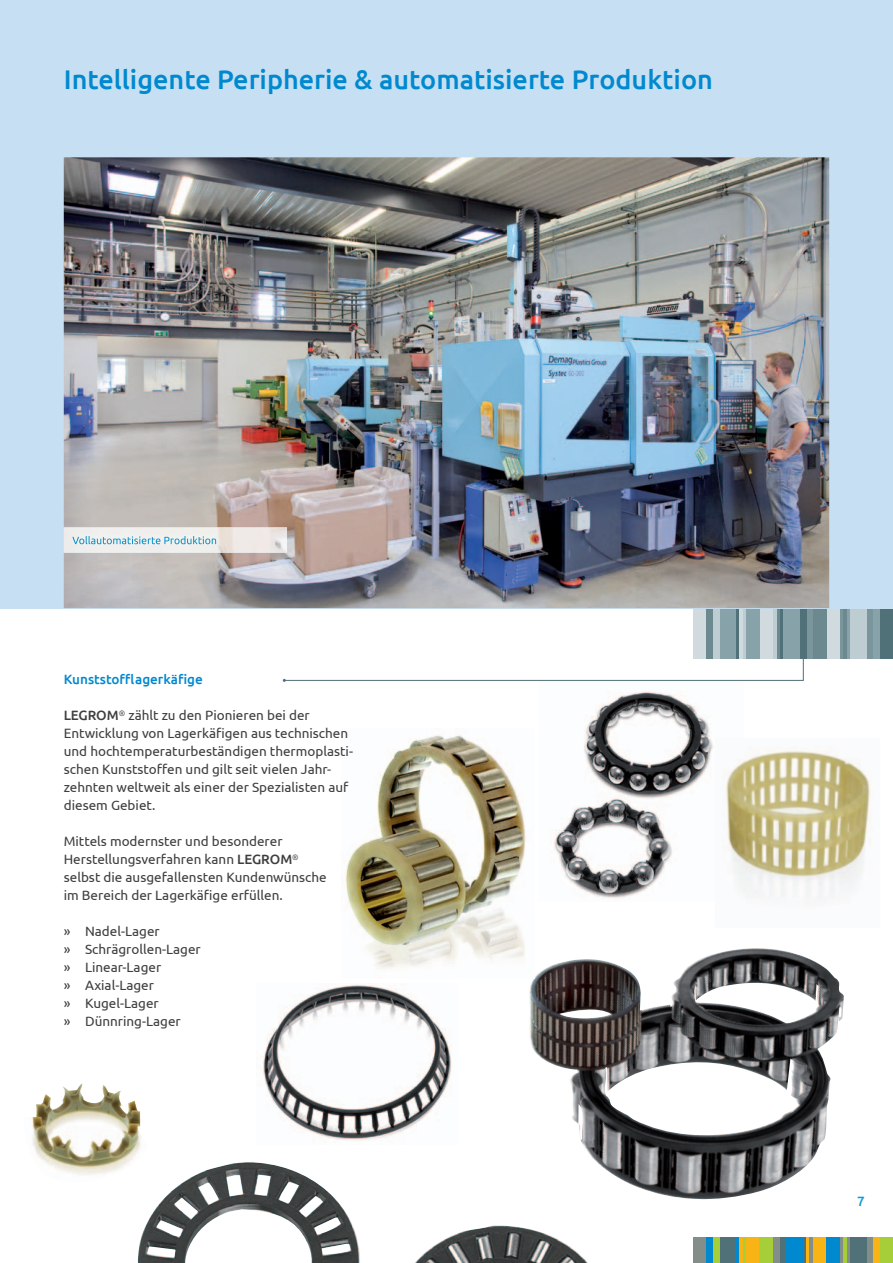
<style>
.page{position:relative;width:893px;height:1263px;background:#fff}
.page>*{position:absolute;margin:0;border:0;box-sizing:border-box;transform-origin:0 0}
.t1{font:500 27px "Ubuntu";color:#0089cf}
.t2{font:13.5px/18px "Ubuntu";color:#3e3e3f}
.t3{font:500 13.5px "Ubuntu";color:#0089cf}
.t4{font:500 13.5px "Ubuntu";color:#0e98d7}
.s1{font-weight:500}
</style>
<div class="page">
<div style="left:693px;top:1237px;width:13px;height:26px;background:#848e89"></div>
<div style="left:706px;top:1237px;width:7px;height:26px;background:#0089cf"></div>
<div style="left:713px;top:1237px;width:7px;height:26px;background:#a6ce39"></div>
<div style="left:720px;top:1237px;width:16px;height:26px;background:#4f7177"></div>
<svg style="left:736px;top:1237px;width:4px;height:26px"></svg>
<hr style="left:740px;top:1237px;width:3px;height:26px;background:#f7b414">
<hr style="left:743px;top:1237px;width:3px;height:26px;background:#a6ce39">
<div style="left:746px;top:1237px;width:14px;height:26px;background:#f7b414"></div>
<div style="left:760px;top:1237px;width:13px;height:26px;background:#a6ce39"></div>
<div style="left:773px;top:1237px;width:7px;height:26px;background:#848e89"></div>
<div style="left:780px;top:1237px;width:6px;height:26px;background:#4f7177"></div>
<div style="left:786px;top:1237px;width:17px;height:26px;background:#0089cf"></div>
<hr style="left:803px;top:1237px;width:3px;height:26px;background:#4f7177">
<svg style="left:806px;top:1237px;width:4px;height:26px"></svg>
<hr style="left:810px;top:1237px;width:3px;height:26px;background:#848e89">
<div style="left:813px;top:1237px;width:13px;height:26px;background:#f7b414"></div>
<div style="left:880px;top:1237px;width:13px;height:26px;background:#a6ce39"></div>
<div style="left:873px;top:1237px;width:7px;height:26px;background:#f7b414"></div>
<div style="left:866px;top:1237px;width:7px;height:26px;background:#848e89"></div>
<div style="left:850px;top:1237px;width:16px;height:26px;background:#4f7177"></div>
<svg style="left:846px;top:1237px;width:4px;height:26px"></svg>
<hr style="left:843px;top:1237px;width:3px;height:26px;background:#a6ce39">
<hr style="left:840px;top:1237px;width:3px;height:26px;background:#848e89">
<div style="left:826px;top:1237px;width:14px;height:26px;background:#0089cf"></div>
<img style="left:554px;top:692px;width:159px;height:206px">
<div style="left:880px;top:597px;width:13px;height:62px;background:#4f7177"></div>
<div style="left:873px;top:597px;width:7px;height:62px;background:#88a2a9"></div>
<div style="left:866px;top:597px;width:7px;height:62px;background:#7a969c"></div>
<div style="left:850px;top:597px;width:16px;height:62px;background:#bdcdd1"></div>
<svg style="left:846px;top:608px;width:4px;height:51px"></svg>
<hr style="left:843px;top:597px;width:3px;height:62px;background:#6c898f">
<hr style="left:840px;top:597px;width:3px;height:62px;background:#7a969c">
<div style="left:826px;top:597px;width:14px;height:62px;background:#d1dbdf"></div>
<div style="left:813px;top:597px;width:13px;height:62px;background:#6c898f"></div>
<div style="left:806px;top:597px;width:7px;height:62px;background:#7a969c"></div>
<div style="left:800px;top:597px;width:6px;height:62px;background:#4f7177"></div>
<div style="left:783px;top:597px;width:17px;height:62px;background:#88a2a9"></div>
<hr style="left:780px;top:597px;width:3px;height:62px;background:#4f7177">
<svg style="left:776px;top:608px;width:4px;height:33px"></svg>
<hr style="left:773px;top:597px;width:3px;height:62px;background:#bdcdd1">
<div style="left:760px;top:597px;width:13px;height:62px;background:#d1dbdf"></div>
<div style="left:693px;top:597px;width:13px;height:62px;background:#d1dbdf"></div>
<div style="left:706px;top:597px;width:7px;height:62px;background:#6c898f"></div>
<div style="left:713px;top:597px;width:7px;height:62px;background:#bdcdd1"></div>
<div style="left:720px;top:597px;width:16px;height:62px;background:#88a2a9"></div>
<svg style="left:736px;top:608px;width:4px;height:33px"></svg>
<hr style="left:740px;top:597px;width:3px;height:62px;background:#d1dbdf">
<hr style="left:743px;top:597px;width:3px;height:62px;background:#bdcdd1">
<div style="left:746px;top:597px;width:14px;height:62px;background:#88a2a9"></div>
<div style="left:0;top:0;width:893px;height:608px;background:#c7dff2"></div>
<img style="left:64px;top:157px;width:765px;height:451px">
<img style="left:64px;top:527px;width:223px;height:26px">
<img style="left:72px;top:536px;width:144px;height:8px">
<svg style="left:283px;top:641px;width:521px;height:41px"></svg>
<img style="left:529px;top:948px;width:315px;height:252px">
<img style="left:725px;top:750px;width:145px;height:151px">
<img style="left:32px;top:1083px;width:110px;height:92px">
<img style="left:345px;top:735px;width:190px;height:243px">
<img style="left:263px;top:984px;width:189px;height:157px">
<img style="left:138px;top:1162px;width:450px;height:101px">
<h1 class="t1" style="left:64px;top:62px;width:651px">Intelligente Peripherie &amp; automatisierte Produktion</h1>
<p class="t3" style="left:64px;top:671px;width:141px">Kunststofflagerkäfige</p>
<p class="t2" style="left:64px;top:706px;width:291px"><span class="s1">LEGROM</span><sup>®</sup> zählt zu den Pionieren bei der Entwicklung von Lagerkäfigen aus technischen und hochtemperaturbeständigen thermoplasti&shy;schen Kunststoffen und gilt seit vielen Jahr&shy;zehnten weltweit als einer der Spezialisten auf diesem Gebiet.</p>
<p class="t2" style="left:64px;top:832px;width:265px">Mittels modernster und besonderer Herstellungsverfahren kann <span class="s1">LEGROM</span><sup>® </sup>selbst die ausgefallensten Kundenwünsche im Bereich der Lagerkäfige erfüllen.</p>
<p class="t2" style="left:64px;top:922px;width:138px">» Nadel-Lager<br>» Schrägrollen-Lager » Linear-Lager<br>» Axial-Lager<br>» Kugel-Lager<br>» Dünnring-Lager</p>
<p class="t4" style="left:857px;top:1193px;width:9px">7</p>
</div>
